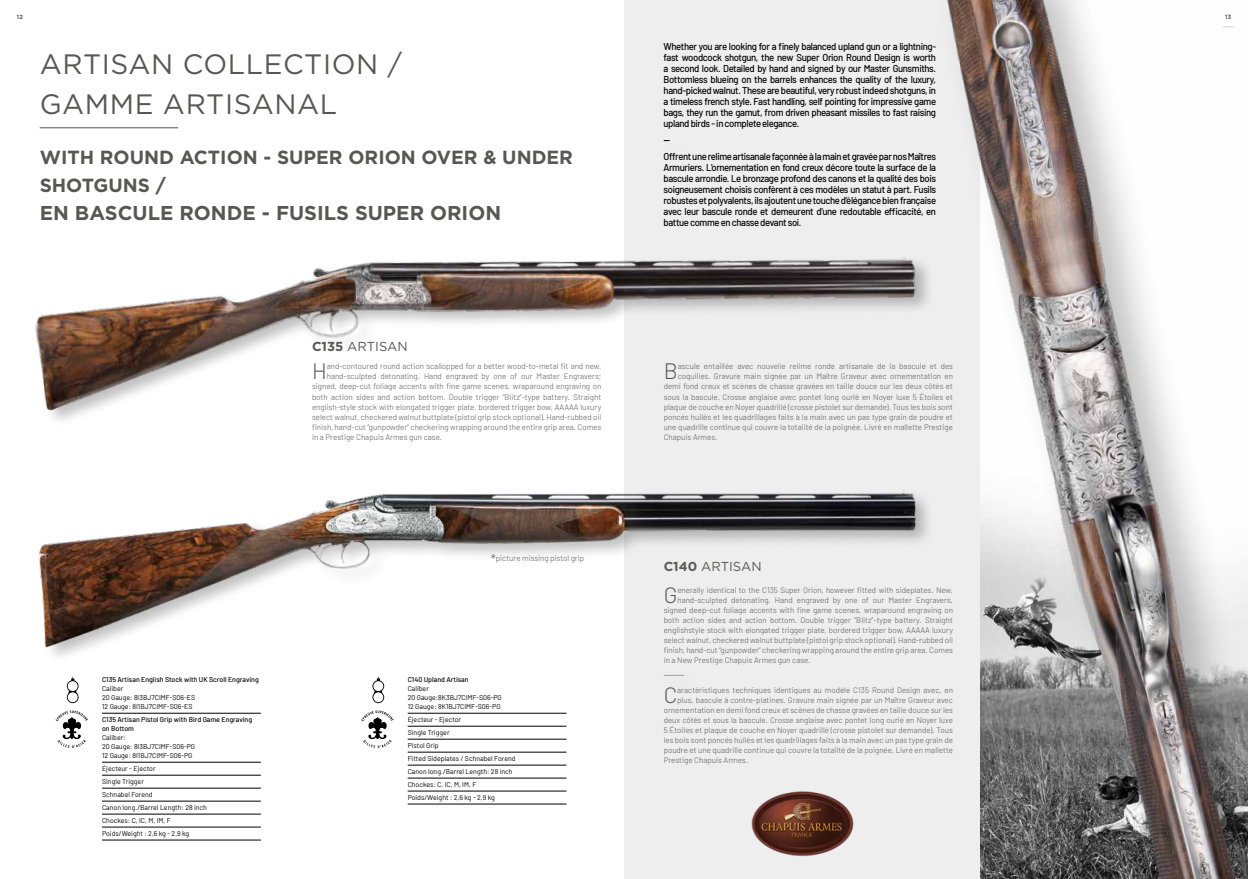
<style>
.page{position:relative;width:1248px;height:879px;background:#fff}
.page>*{position:absolute;margin:0;border:0;box-sizing:border-box;transform-origin:0 0}
.t1{font:28px/40px "Gotham";letter-spacing:.02em;color:#575756}
.t2{font:300 22.3px "Barlow";color:#575756}
.t3{font:700 20px "Gotham";color:#575756}
.t4{font:700 19px/28px "Gotham";color:#575756}
.t5{font:13px "Gotham";color:#575756}
.t6{font:500 10px/11px "Barlow";letter-spacing:-.04em;color:#000;text-align:justify;scale:.95 1}
.t7{font:300 8px "Barlow";color:#575756}
.t8{font:7px/13px "Barlow";color:#000}
.t9{font:500 7px/9px "Barlow";color:#000}
.t10{font:700 6px "Gotham";color:#575756;scale:.95 1}
.s1{font-weight:700}
.s2{font-size:13px}
</style>
<div class="page">
<div style="left:624px;top:0;width:356px;height:879px;background:#eee"></div>
<img style="left:751px;top:791px;width:103px;height:66px">
<img style="left:947px;top:0;width:300px;height:879px">
<img style="left:39px;top:490px;width:888px;height:167px">
<img style="left:35px;top:257px;width:894px;height:164px">
<svg style="left:67px;top:677px;width:12px;height:26px"></svg>
<svg style="left:56px;top:710px;width:32px;height:38px"></svg>
<hr style="left:102px;top:713px;width:159px;height:1px;background:#000">
<hr style="left:102px;top:762px;width:159px;height:1px;background:#000">
<hr style="left:102px;top:775px;width:159px;height:1px;background:#000">
<hr style="left:102px;top:788px;width:159px;height:1px;background:#000">
<hr style="left:102px;top:801px;width:159px;height:1px;background:#000">
<hr style="left:102px;top:814px;width:159px;height:1px;background:#000">
<hr style="left:102px;top:827px;width:159px;height:1px;background:#000">
<hr style="left:102px;top:840px;width:159px;height:1px;background:#000">
<svg style="left:372px;top:677px;width:12px;height:26px"></svg>
<svg style="left:361px;top:710px;width:33px;height:38px"></svg>
<hr style="left:407px;top:713px;width:159px;height:1px;background:#000">
<hr style="left:407px;top:726px;width:159px;height:1px;background:#000">
<hr style="left:407px;top:739px;width:159px;height:1px;background:#000">
<hr style="left:407px;top:752px;width:159px;height:1px;background:#000">
<hr style="left:407px;top:765px;width:159px;height:1px;background:#000">
<hr style="left:407px;top:778px;width:159px;height:1px;background:#000">
<hr style="left:407px;top:791px;width:159px;height:1px;background:#000">
<hr style="left:407px;top:804px;width:159px;height:1px;background:#000">
<hr style="left:40px;top:127px;width:138px;height:1px;background:#575756">
<svg style="left:663px;top:675px;width:21px;height:1px"></svg>
<p class="t10" style="left:17px;top:14px;width:8px">12</p>
<p class="t10" style="left:1224px;top:14px;width:8px">13</p>
<h1 class="t1" style="left:40px;top:44px;width:364px">ARTISAN COLLECTION /<br>GAMME ARTISANAL</h1>
<h3 class="t4" style="left:40px;top:143px;width:535px">WITH ROUND ACTION - SUPER ORION OVER &amp; UNDER<br>SHOTGUNS /</h3>
<h3 class="t3" style="left:40px;top:202px;width:463px">EN BASCULE RONDE - FUSILS SUPER ORION</h3>
<h3 class="t5" style="left:312px;top:339px;width:97px"><span class="s1">C135</span> ARTISAN</h3>
<h2 class="t2" style="left:312px;top:355px;width:16px">H</h2>
<p class="t7" style="left:327px;top:361px;width:276px">and-contoured round action scallopped for a better wood-to-metal fit and new,</p>
<p class="t7" style="left:327px;top:371px;width:276px">hand-sculpted detonating. Hand engraved by one of our Master Engravers;</p>
<p class="t7" style="left:312px;top:381px;width:291px">signed, deep-cut foliage accents with fine game scenes, wraparound engraving on</p>
<p class="t7" style="left:312px;top:391px;width:291px">both action sides and action bottom. Double trigger “Blitz”-type battery. Straight</p>
<p class="t7" style="left:312px;top:401px;width:291px">english-style stock with elongated trigger plate, bordered trigger bow, AAAAA luxury</p>
<p class="t7" style="left:312px;top:411px;width:291px">select walnut, checkered walnut buttplate (pistol grip stock optional). Hand-rubbed oil</p>
<p class="t7" style="left:312px;top:421px;width:291px">finish, hand-cut “gunpowder” checkering wrapping around the entire grip area. Comes</p>
<p class="t7" style="left:312px;top:431px;width:131px">in a Prestige Chapuis Armes gun case.</p>
<p class="t9" style="left:102px;top:674px;width:158px">C135 Artisan English Stock with UK Scroll Engraving</p>
<p class="t8" style="left:102px;top:683px;width:94px;line-height:9px">Caliber<br>20 Gauge: 8I3BJ7CIMF-S06-ES<br>12 Gauge: 8I1BJ7CIMF-S06-ES</p>
<p class="t9" style="left:102px;top:714px;width:152px">C135 Artisan Pistol Grip with Bird Game Engraving on Bottom</p>
<p class="t8" style="left:102px;top:732px;width:95px;line-height:9px">Caliber:<br>20 Gauge: 8I3BJ7CIMF-S06-PG<br>12 Gauge: 8I1BJ7CIMF-S06-PG</p>
<p class="t8" style="left:102px;top:761px;width:106px">Éjecteur - Ejector<br>Single Trigger<br>Schnabel Forend<br>Canon long./Barrel Length: 28 inch<br>Chockes: C, IC, M, IM, F<br>Poids/Weight : 2,6 kg - 2,9 kg</p>
<p class="t7" style="left:490px;top:552px;width:95px"><span class="s2">*</span>picture missing pistol grip</p>
<p class="t9" style="left:407px;top:674px;width:63px">C140 Upland Artisan</p>
<p class="t8" style="left:407px;top:683px;width:96px;line-height:9px">Caliber<br>20 Gauge:8K3BJ7CIMF-S06-PG<br>12 Gauge: 8K1BJ7CIMF-S06-PG</p>
<p class="t8" style="left:407px;top:712px;width:109px">Éjecteur - Ejector<br>Single Trigger<br>Pistol Grip<br>Fitted Sideplates / Schnabel Forend<br>Canon long./Barrel Length: 28 inch<br>Chockes: C, IC, M, IM, F<br>Poids/Weight : 2,6 kg - 2,9 kg</p>
<p class="t6" style="left:663px;top:40px;width:288px">Whether you are looking for a finely balanced upland gun or a lightning&shy;fast woodcock shotgun, the new Super Orion Round Design is worth a second look. Detailed by hand and signed by our Master Gunsmiths.<br>Bottomless blueing on the barrels enhances the quality of the luxury, hand-picked walnut. These are beautiful, very robust indeed shotguns, in a timeless french style. Fast handling, self pointing for impressive game bags, they run the gamut, from driven pheasant missiles to fast raising upland birds - in complete elegance.</p>
<p class="t6" style="left:663px;top:150px;width:288px">Offrent une relime artisanale façonnée à la main et gravée par nos Maîtres Armuriers. L’ornementation en fond creux décore toute la surface de la bascule arrondie. Le bronzage profond des canons et la qualité des bois soigneusement choisis confèrent à ces modèles un statut à part. Fusils robustes et polyvalents, ils ajoutent une touche d’élégance bien française avec leur bascule ronde et demeurent d’une redoutable efficacité, en battue comme en chasse devant soi.</p>
<h2 class="t2" style="left:663px;top:355px;width:16px">B</h2>
<p class="t7" style="left:677px;top:361px;width:277px">ascule entaillée avec nouvelle relime ronde artisanale de la bascule et des</p>
<p class="t7" style="left:677px;top:371px;width:277px">coquilles. Gravure main signée par un Maître Graveur avec ornementation en</p>
<p class="t7" style="left:663px;top:381px;width:291px">demi fond creux et scènes de chasse gravées en taille douce sur les deux côtés et</p>
<p class="t7" style="left:663px;top:391px;width:291px">sous la bascule. Crosse anglaise avec pontet long ourlé en Noyer luxe 5 Étoiles et</p>
<p class="t7" style="left:663px;top:401px;width:291px">plaque de couche en Noyer quadrillé (crosse pistolet sur demande). Tous les bois sont</p>
<p class="t7" style="left:663px;top:411px;width:291px">poncés huilés et les quadrillages faits à la main avec un pas type grain de poudre et</p>
<p class="t7" style="left:663px;top:421px;width:291px">une quadrille continue qui couvre la totalité de la poignée. Livré en mallette Prestige</p>
<p class="t7" style="left:663px;top:431px;width:55px">Chapuis Armes.</p>
<h3 class="t5" style="left:663px;top:559px;width:99px"><span class="s1">C140</span> ARTISAN</h3>
<h2 class="t2" style="left:663px;top:579px;width:15px">G</h2>
<p class="t7" style="left:677px;top:584px;width:277px">enerally identical to the C135 Super Orion, however fitted with sideplates. New,</p>
<p class="t7" style="left:677px;top:594px;width:277px">hand-sculpted detonating. Hand engraved by one of our Master Engravers,</p>
<p class="t7" style="left:663px;top:604px;width:291px">signed deep-cut foliage accents with fine game scenes, wraparound engraving on</p>
<p class="t7" style="left:663px;top:614px;width:291px">both action sides and action bottom. Double trigger “Blitz”-type battery. Straight</p>
<p class="t7" style="left:663px;top:624px;width:291px">englishstyle stock with elongated trigger plate, bordered trigger bow, AAAAA luxury</p>
<p class="t7" style="left:663px;top:634px;width:291px">select walnut, checkered walnut buttplate (pistol grip stock optional). Hand-rubbed oil</p>
<p class="t7" style="left:663px;top:644px;width:291px">finish, hand-cut “gunpowder” checkering wrapping around the entire grip area. Comes</p>
<p class="t7" style="left:663px;top:654px;width:148px">in a New Prestige Chapuis Armes gun case.</p>
<h2 class="t2" style="left:663px;top:679px;width:15px">C</h2>
<p class="t7" style="left:677px;top:684px;width:277px">aractéristiques techniques identiques au modèle C135 Round Design avec, en</p>
<p class="t7" style="left:677px;top:694px;width:277px">plus, bascule à contre-platines. Gravure main signée par un Maître Graveur avec</p>
<p class="t7" style="left:663px;top:704px;width:291px">ornementation en demi fond creux et scènes de chasse gravées en taille douce sur les</p>
<p class="t7" style="left:663px;top:714px;width:291px">deux côtés et sous la bascule. Crosse anglaise avec pontet long ourlé en Noyer luxe</p>
<p class="t7" style="left:663px;top:724px;width:291px">5 Étoiles et plaque de couche en Noyer quadrillé (crosse pistolet sur demande). Tous</p>
<p class="t7" style="left:663px;top:734px;width:291px">les bois sont poncés huilés et les quadrillages faits à la main avec un pas type grain de</p>
<p class="t7" style="left:663px;top:744px;width:291px">poudre et une quadrille continue qui couvre la totalité de la poignée. Livré en mallette</p>
<p class="t7" style="left:663px;top:754px;width:86px">Prestige Chapuis Armes.</p>
</div>
